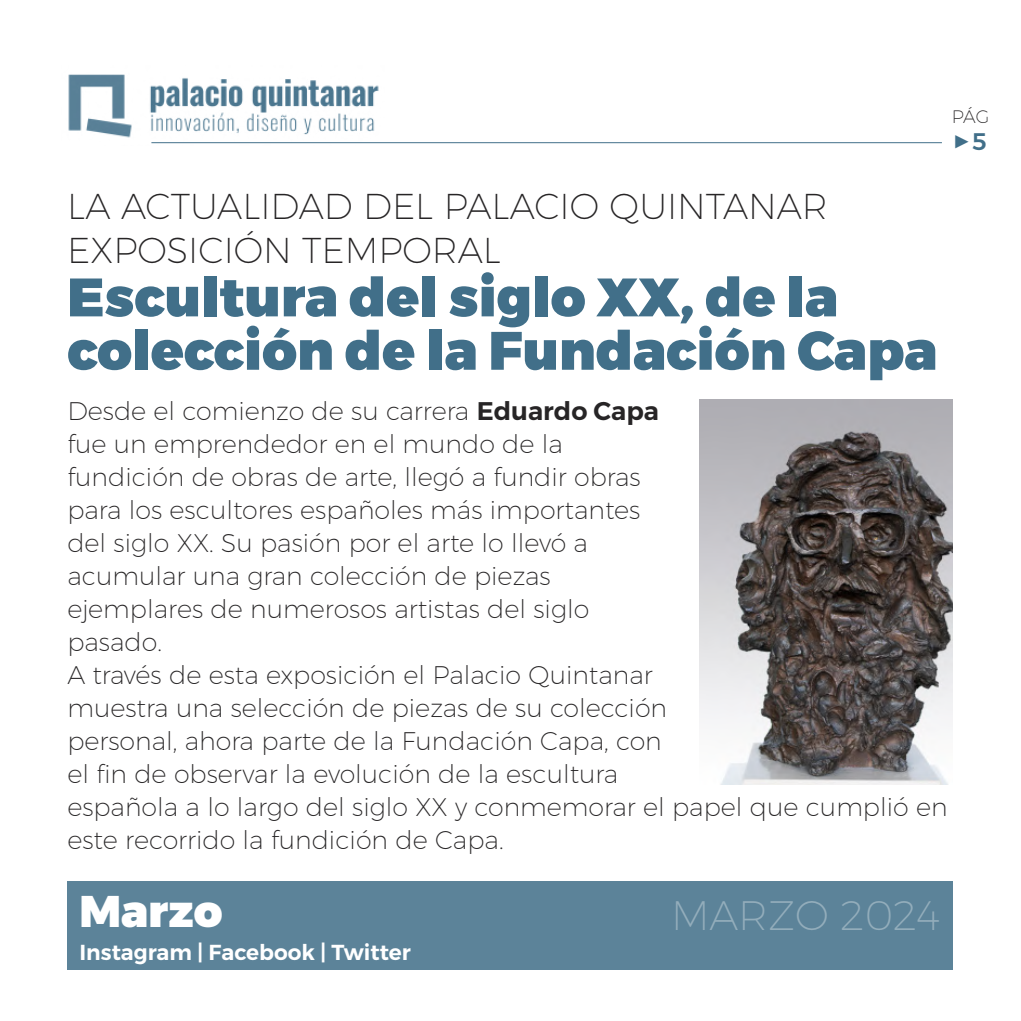
<style>
.page{position:relative;width:1021px;height:1021px;background:#fff}
.page>*{position:absolute;margin:0;border:0;box-sizing:border-box;transform-origin:0 0}
.t1{font:900 54px/53.4px "Montserrat";color:#416f89}
.t2{font:900 44.4px "Montserrat";color:#fff}
.t3{font:200 41.1px "Montserrat";color:#93adbb}
.t4{font:200 36px "Montserrat";color:#272526}
.t5{font:800 31.2px "Montserrat";color:#416f89}
.t6{font:200 25.5px/33px "Montserrat";color:#272526}
.t7{font:600 21.6px "Montserrat";color:#fff}
.t8{font:200 18px "Montserrat";color:#272526}
.s1{font-weight:500;font-size:24px}
.s2{font-weight:600}
</style>
<div class="page">
<img style="left:68px;top:74px;width:316px;height:70px">
<div style="left:67px;top:881px;width:885px;height:88px;background:#5c8399"></div>
<img style="left:699px;top:399px;width:253px;height:385px">
<hr style="left:151px;top:142px;width:790px;height:1px;background:#416f89">
<p class="t8" style="left:951px;top:110px;width:39px">PÁG</p>
<p class="t5" style="left:951px;top:121px;width:36px">▶<span class="s1">5</span></p>
<p class="t4" style="left:67px;top:192px;width:762px">LA ACTUALIDAD DEL PALACIO QUINTANAR</p>
<p class="t4" style="left:67px;top:236px;width:435px">EXPOSICIÓN TEMPORAL</p>
<p class="t1" style="left:67px;top:275px;width:871px">Escultura del siglo XX, de la colección de la Fundación Capa</p>
<p class="t6" style="left:67px;top:396px;width:593px">Desde el comienzo de su carrera <span class="s2">Eduardo Capa </span>fue un emprendedor en el mundo de la fundición de obras de arte, llegó a fundir obras para los escultores españoles más importantes del siglo XX. Su pasión por el arte lo llevó a acumular una gran colección de piezas ejemplares de numerosos artistas del siglo pasado.</p>
<p class="t6" style="left:67px;top:660px;width:881px">A través de esta exposición el Palacio Quintanar<br>muestra una selección de piezas de su colección<br>personal, ahora parte de la Fundación Capa, con<br>el fin de observar la evolución de la escultura<br>española a lo largo del siglo XX y conmemorar el papel que cumplió en este recorrido la fundición de Capa.</p>
<p class="t2" style="left:79px;top:894px;width:145px">Marzo</p>
<p class="t3" style="left:671px;top:899px;width:270px">MARZO 2024</p>
<p class="t7" style="left:79px;top:944px;width:333px">Instagram | Facebook | Twitter</p>
</div>
